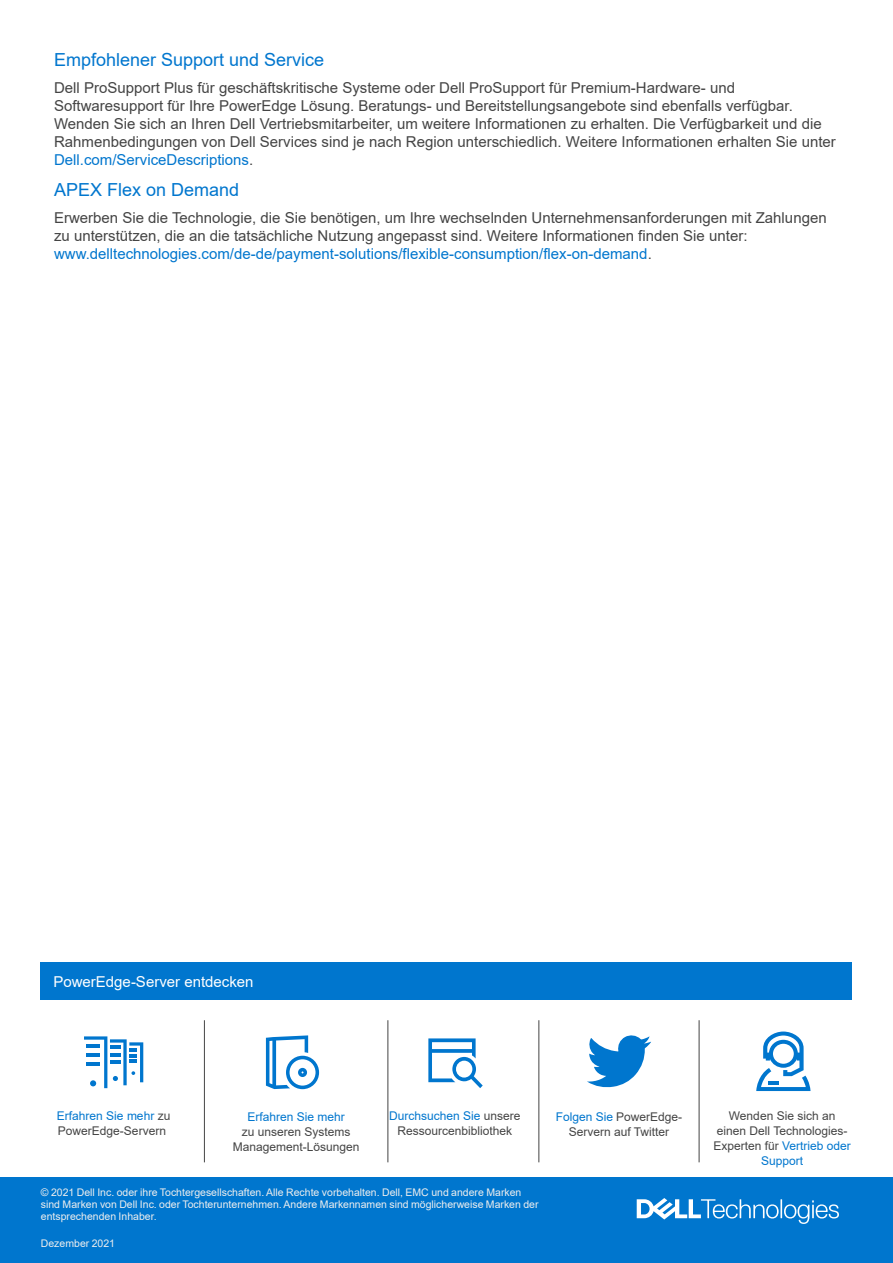
<style>
.page{position:relative;width:893px;height:1263px;background:#fff}
.page>*{position:absolute;margin:0;border:0;box-sizing:border-box;transform-origin:0 0}
.Heading_2{font:18px "Arial";color:#0076ce}
.Table_Text{font:15px/18px "Arial";color:#444}
.t1{font:15px "Arial";color:#fff}
.t2{font:12px/15px "Arial";color:#444;text-align:center}
.t3{font:12px "Arial";color:#0076ce}
.LAST_PAGE_Disclaimer{font:10.5px/12px "Arial";color:#eee}
.s1{color:#0076ce}
.s2{color:#fff}
</style>
<div class="page">
<div style="left:0;top:1177px;width:893px;height:86px;background:#0076ce"></div>
<hr style="left:204px;top:1020px;width:1px;height:142px;background:#444">
<hr style="left:388px;top:1020px;width:1px;height:142px;background:#444">
<hr style="left:539px;top:1020px;width:1px;height:142px;background:#444">
<div style="left:40px;top:962px;width:811px;height:38px;background:#0076ce"></div>
<hr style="left:699px;top:1020px;width:1px;height:142px;background:#444">
<svg style="left:756px;top:1031px;width:54px;height:60px"></svg>
<svg style="left:587px;top:1035px;width:64px;height:53px"></svg>
<svg style="left:84px;top:1036px;width:59px;height:52px"></svg>
<svg style="left:266px;top:1035px;width:53px;height:54px"></svg>
<svg style="left:428px;top:1038px;width:55px;height:50px"></svg>
<svg style="left:637px;top:1198px;width:202px;height:26px"></svg>
<p class="Heading_2" style="left:54px;top:48px;width:272px">Empfohlener Support und Service</p>
<p class="Table_Text" style="left:54px;top:79px;width:783px">Dell ProSupport Plus für geschäftskritische Systeme oder Dell ProSupport für Premium-Hardware- und Softwaresupport für Ihre PowerEdge Lösung. Beratungs- und Bereitstellungsangebote sind ebenfalls verfügbar.<br>Wenden Sie sich an Ihren Dell Vertriebsmitarbeiter, um weitere Informationen zu erhalten. Die Verfügbarkeit und die Rahmenbedingungen von Dell Services sind je nach Region unterschiedlich. Weitere Informationen erhalten Sie unter <span class="s1">Dell.com/ServiceDescriptions</span>.</p>
<p class="Heading_2" style="left:54px;top:177px;width:187px">APEX Flex on Demand</p>
<p class="Table_Text" style="left:54px;top:208px;width:774px">Erwerben Sie die Technologie, die Sie benötigen, um Ihre wechselnden Unternehmensanforderungen mit Zahlungen zu unterstützen, die an die tatsächliche Nutzung angepasst sind. Weitere Informationen finden Sie unter: <span class="s1">www.delltechnologies.com/de-de/payment-solutions/flexible-consumption/flex-on-demand</span>.</p>
<p class="t1" style="left:53px;top:971px;width:202px">PowerEdge-Server entdecken</p>
<p class="t2" style="left:57px;top:1108px;width:115px;text-align:left"><span class="s1">Erfahren Sie mehr</span> zu<br>PowerEdge-Servern<span class="s2">]</span></p>
<p class="t3" style="left:247px;top:1108px;width:99px">Erfahren Sie mehr</p>
<p class="t2" style="left:233px;top:1124px;width:128px">zu unseren Systems<br>Management-Lösungen</p>
<p class="t2" style="left:389px;top:1108px;width:133px"><span class="s1">Durchsuchen Sie</span> unsere<br>Ressourcenbibliothek</p>
<p class="t2" style="left:556px;top:1109px;width:128px"><span class="s1">Folgen Sie</span> PowerEdge-<br>Servern auf Twitter</p>
<p class="LAST_PAGE_Disclaimer" style="left:41px;top:1186px;width:499px">© 2021 Dell Inc. oder ihre Tochtergesellschaften. Alle Rechte vorbehalten. Dell, EMC und andere Marken sind Marken von Dell Inc. oder Tochterunternehmen. Andere Markennamen sind möglicherweise Marken der entsprechenden Inhaber.</p>
<p class="LAST_PAGE_Disclaimer" style="left:41px;top:1237px;width:76px">Dezember 2021</p>
<p class="t2" style="left:713px;top:1108px;width:139px">Wenden Sie sich an einen Dell Technologies-<br>Experten für <span class="s1">Vertrieb oder<br>Support</span></p>
</div>
